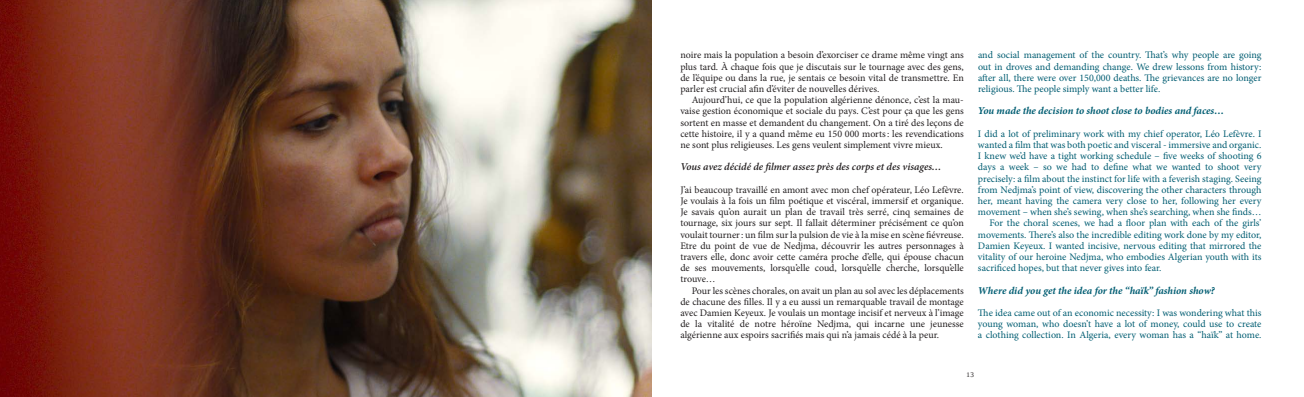
<style>
.page{position:relative;width:1304px;height:397px;background:#fff}
.page>*{position:absolute;margin:0;border:0;box-sizing:border-box;transform-origin:0 0}
.t1{font:italic 700 10.5px "Minion Pro";letter-spacing:-.005em;color:#005d72}
.t2{font:italic 600 10.5px "Minion Pro";color:#231f20}
.t3{font:10px/11.2px "Minion Pro";color:#231f20;text-align:justify}
.t4{font:10px/11.2px "Minion Pro";color:#005d72;text-align:justify}
.t5{font:7px "Liberation Serif";color:#231f20}
</style>
<div class="page">
<img style="left:0;top:0;width:652px;height:397px">
<p class="t3" style="left:680px;top:50px;width:285px">noire mais la population a besoin d’exorciser ce drame même vingt ans plus tard. À chaque fois que je discutais sur le tournage avec des gens, de l’équipe ou dans la rue, je sentais ce besoin vital de transmettre. En parler est crucial afin d’éviter de nouvelles dérives.</p>
<p class="t3" style="left:680px;top:94px;width:285px;text-indent:11px">Aujourd’hui, ce que la population algérienne dénonce, c’est la mau&shy;vaise gestion économique et sociale du pays. C’est pour ça que les gens sortent en masse et demandent du changement. On a tiré des leçons de cette histoire, il y a quand même eu 150 000 morts: les revendications ne sont plus religieuses. Les gens veulent simplement vivre mieux.</p>
<p class="t2" style="left:680px;top:160px;width:263px">Vous avez décidé de filmer assez près des corps et des visages…</p>
<p class="t3" style="left:680px;top:184px;width:285px">J’ai beaucoup travaillé en amont avec mon chef opérateur, Léo Lefèvre.<br>Je voulais à la fois un film poétique et viscéral, immersif et organique.<br>Je savais qu’on aurait un plan de travail très serré, cinq semaines de tournage, six jours sur sept. Il fallait déterminer précisément ce qu’on voulait tourner: un film sur la pulsion de vie à la mise en scène fiévreuse.<br>Etre du point de vue de Nedjma, découvrir les autres personnages à travers elle, donc avoir cette caméra proche d’elle, qui épouse chacun de ses mouvements, lorsqu’elle coud, lorsqu’elle cherche, lorsqu’elle trouve…</p>
<p class="t3" style="left:680px;top:285px;width:285px;text-indent:11px">Pour les scènes chorales, on avait un plan au sol avec les déplacements de chacune des filles. Il y a eu aussi un remarquable travail de montage avec Damien Keyeux. Je voulais un montage incisif et nerveux à l’image de la vitalité de notre héroïne Nedjma, qui incarne une jeunesse algérienne aux espoirs sacrifiés mais qui n’a jamais cédé à la peur.</p>
<p class="t4" style="left:978px;top:50px;width:285px">and social management of the country. That’s why people are going out in droves and demanding change. We drew lessons from history: after all, there were over 150,000 deaths. The grievances are no longer religious. The people simply want a better life.</p>
<p class="t1" style="left:978px;top:103px;width:248px">You made the decision to shoot close to bodies and faces…</p>
<p class="t4" style="left:978px;top:128px;width:285px">I did a lot of preliminary work with my chief operator, Léo Lefèvre. I</p>
<p class="t4" style="left:978px;top:139px;width:285px">wanted a film that was both poetic and visceral - immersive and organic.</p>
<p class="t4" style="left:978px;top:150px;width:285px">I knew we’d have a tight working schedule – five weeks of shooting 6</p>
<p class="t4" style="left:978px;top:162px;width:285px">days a week – so we had to define what we wanted to shoot very</p>
<p class="t4" style="left:978px;top:173px;width:285px">precisely: a film about the instinct for life with a feverish staging. Seeing</p>
<p class="t4" style="left:978px;top:184px;width:285px">from Nedjma’s point of view, discovering the other characters through</p>
<p class="t4" style="left:978px;top:195px;width:285px">her, meant having the camera very close to her, following her every</p>
<p class="t4" style="left:978px;top:206px;width:285px">movement – when she’s sewing, when she’s searching, when she finds…</p>
<p class="t4" style="left:989px;top:218px;width:274px">For the choral scenes, we had a floor plan with each of the girls’</p>
<p class="t4" style="left:978px;top:229px;width:285px">movements. There’s also the incredible editing work done by my editor,</p>
<p class="t4" style="left:978px;top:240px;width:285px">Damien Keyeux. I wanted incisive, nervous editing that mirrored the</p>
<p class="t4" style="left:978px;top:251px;width:285px">vitality of our heroine Nedjma, who embodies Algerian youth with its</p>
<p class="t4" style="left:978px;top:262px;width:185px">sacrificed hopes, but that never gives into fear.</p>
<p class="t1" style="left:978px;top:283px;width:238px">Where did you get the idea for the “haïk” fashion show?</p>
<p class="t4" style="left:978px;top:307px;width:285px">The idea came out of an economic necessity: I was wondering what this young woman, who doesn’t have a lot of money, could use to create a clothing collection. In Algeria, every woman has a “haïk” at home.</p>
<p class="t5" style="left:966px;top:370px;width:9px">13</p>
</div>
